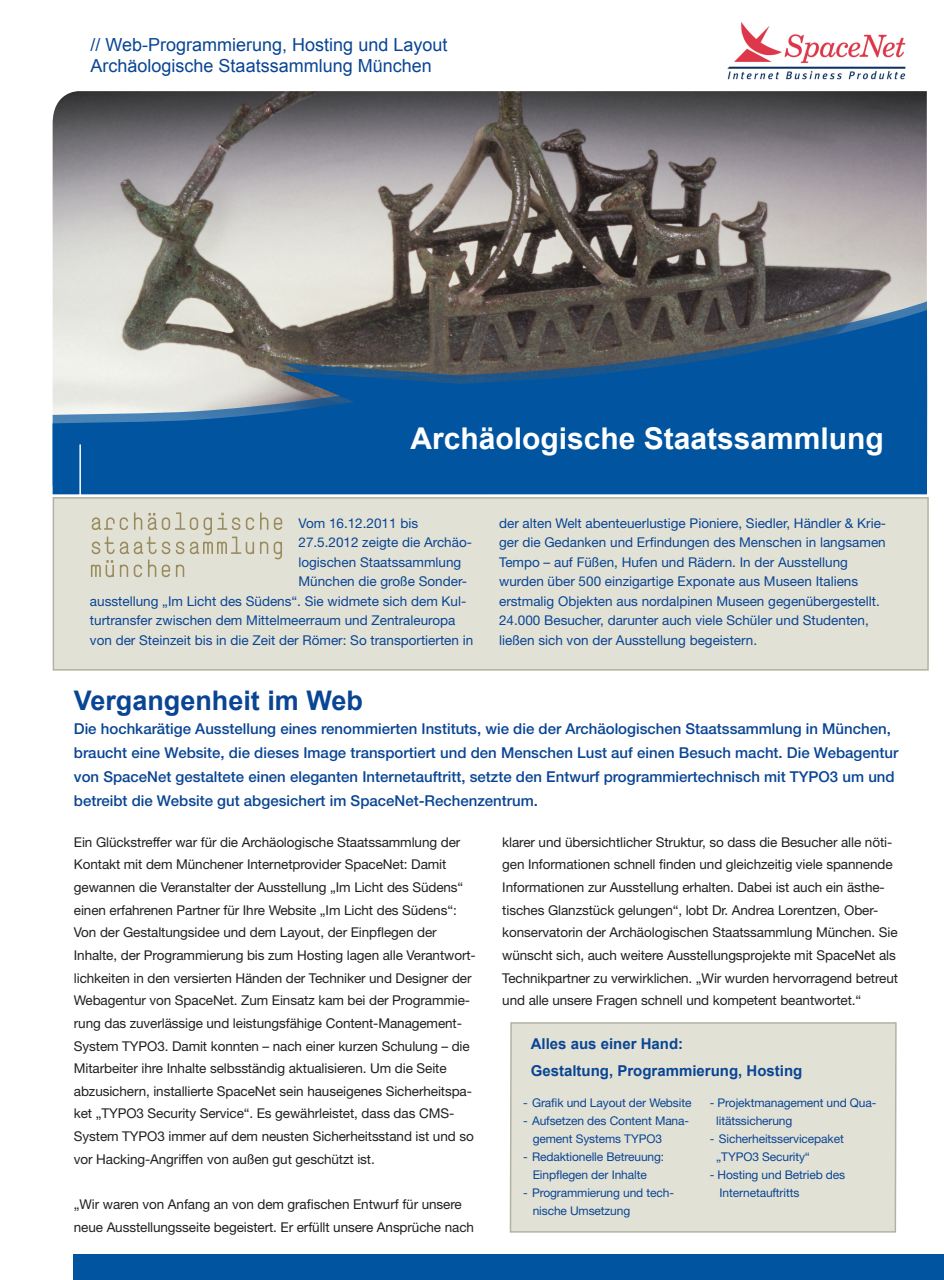
<style>
.page{position:relative;width:944px;height:1280px;background:#fff}
.page>*{position:absolute;margin:0;border:0;box-sizing:border-box;transform-origin:0 0}
.t1{font:700 30px "Arial";color:#fff}
.Head{font:700 27px "Arial";color:#094594}
.t2{font:18px/21.6px "Arial";color:#094594}
.Head-2{font:500 15px/24px "Helvetica Neue CE";color:#094594}
.ZÜ{font:700 15px/27px "Arial";color:#094594}
.Fließtext{font:13.5px/22.6px "Helvetica Neue";letter-spacing:-.005em;color:#231f20}
.Beiger_Kasten{font:13.5px/19.5px "Helvetica Neue";color:#094594}
.ZÜ-2{font:12px/18px "Helvetica Neue";letter-spacing:-.01em;color:#094594}
</style>
<div class="page">
<img style="left:53px;top:91px;width:874px;height:210px">
<svg style="left:53px;top:301px;width:874px;height:9px"></svg>
<svg style="left:53px;top:310px;width:874px;height:184px;fill:#0154a0"></svg>
<hr style="left:79px;top:444px;width:2px;height:73px;background:#fff">
<div style="left:53px;top:497px;width:876px;height:174px;background:#e2e1d6;border:2px solid #b3b2a1"></div>
<div style="left:74px;top:1254px;width:870px;height:26px;background:#0154a0"></div>
<img style="left:727px;top:22px;width:178px;height:58px">
<div style="left:509px;top:1022px;width:388px;height:211px;background:#e2e1d6"></div>
<svg style="left:91px;top:512px;width:191px;height:65px"></svg>
<p class="t2" style="left:91px;top:34px;width:358px">// Web-Programmierung, Hosting und Layout<br>Archäologische Staatssammlung München</p>
<p class="t1" style="left:410px;top:421px;width:475px">Archäologische Staatssammlung</p>
<p class="Beiger_Kasten" style="left:298px;top:513px;width:121px">Vom 16.12.2011 bis</p>
<p class="Beiger_Kasten" style="left:298px;top:532px;width:175px">27.5.2012 zeigte die Archäo-</p>
<p class="Beiger_Kasten" style="left:298px;top:552px;width:164px">logischen Staatssammlung</p>
<p class="Beiger_Kasten" style="left:298px;top:571px;width:170px">München die große Sonder-</p>
<p class="Beiger_Kasten" style="left:90px;top:591px;width:378px">ausstellung „Im Licht des Südens“. Sie widmete sich dem Kul-</p>
<p class="Beiger_Kasten" style="left:90px;top:610px;width:367px">turtransfer zwischen dem Mittelmeerraum und Zentraleuropa</p>
<p class="Beiger_Kasten" style="left:90px;top:630px;width:385px">von der Steinzeit bis in die Zeit der Römer: So transportierten in</p>
<p class="Beiger_Kasten" style="left:499px;top:513px;width:389px">der alten Welt abenteuerlustige Pioniere, Siedler, Händler &amp; Krie&shy;ger die Gedanken und Erfindungen des Menschen in langsamen Tempo – auf Füßen, Hufen und Rädern. In der Ausstellung wurden über 500 einzigartige Exponate aus Museen Italiens erstmalig Objekten aus nordalpinen Museen gegenübergestellt.<br>24.000 Besucher, darunter auch viele Schüler und Studenten, ließen sich von der Ausstellung begeistern.</p>
<p class="Head" style="left:74px;top:685px;width:291px">Vergangenheit im Web</p>
<p class="Head-2" style="left:74px;top:717px;width:826px">Die hochkarätige Ausstellung eines renommierten Instituts, wie die der Archäologischen Staatssammlung in München, braucht eine Website, die dieses Image transportiert und den Menschen Lust auf einen Besuch macht. Die Webagentur von SpaceNet gestaltete einen eleganten Internetauftritt, setzte den Entwurf programmiertechnisch mit TYPO3 um und betreibt die Website gut abgesichert im SpaceNet-Rechenzentrum.</p>
<p class="Fließtext" style="left:74px;top:830px;width:403px">Ein Glückstreffer war für die Archäologische Staatssammlung der Kontakt mit dem Münchener Internetprovider SpaceNet: Damit gewannen die Veranstalter der Ausstellung „Im Licht des Südens“ einen erfahrenen Partner für Ihre Website „Im Licht des Südens“:<br>Von der Gestaltungsidee und dem Layout, der Einpflegen der Inhalte, der Programmierung bis zum Hosting lagen alle Verantwort&shy;lichkeiten in den versierten Händen der Techniker und Designer der Webagentur von SpaceNet. Zum Einsatz kam bei der Programmie&shy;rung das zuverlässige und leistungsfähige Content-Management-System TYPO3. Damit konnten – nach einer kurzen Schulung – die Mitarbeiter ihre Inhalte selbsständig aktualisieren. Um die Seite abzusichern, installierte SpaceNet sein hauseigenes Sicherheitspa&shy;ket „TYPO3 Security Service“. Es gewährleistet, dass das CMS-System TYPO3 immer auf dem neusten Sicherheitsstand ist und so vor Hacking-Angriffen von außen gut geschützt ist.</p>
<p class="Fließtext" style="left:74px;top:1193px;width:402px">„Wir waren von Anfang an von dem grafischen Entwurf für unsere neue Ausstellungsseite begeistert. Er erfüllt unsere Ansprüche nach</p>
<p class="Fließtext" style="left:502px;top:830px;width:397px">klarer und übersichtlicher Struktur, so dass die Besucher alle nöti&shy;gen Informationen schnell finden und gleichzeitig viele spannende Informationen zur Ausstellung erhalten. Dabei ist auch ein ästhe&shy;tisches Glanzstück gelungen“, lobt Dr. Andrea Lorentzen, Ober&shy;konservatorin der Archäologischen Staatssammlung München. Sie wünscht sich, auch weitere Ausstellungsprojekte mit SpaceNet als Technikpartner zu verwirklichen. „Wir wurden hervorragend betreut und alle unsere Fragen schnell und kompetent beantwortet.“</p>
<p class="ZÜ" style="left:531px;top:1030px;width:273px">Alles aus einer Hand:<br>Gestaltung, Programmierung, Hosting</p>
<p class="ZÜ-2" style="left:523px;top:1093px;width:170px">- Grafik und Layout der Website</p>
<p class="ZÜ-2" style="left:533px;top:1111px;width:158px;text-indent:-10px">- Aufsetzen des Content Mana&shy;gement Systems TYPO3</p>
<p class="ZÜ-2" style="left:533px;top:1147px;width:133px;text-indent:-10px">- Redaktionelle Betreuung:<br>Einpflegen der Inhalte</p>
<p class="ZÜ-2" style="left:533px;top:1183px;width:143px;text-indent:-10px">- Programmierung und tech&shy;nische Umsetzung</p>
<p class="ZÜ-2" style="left:716px;top:1093px;width:162px;text-indent:-6px">- Projektmanagement und Qua&shy;litätssicherung</p>
<p class="ZÜ-2" style="left:716px;top:1129px;width:129px;text-indent:-6px">- Sicherheitsservicepaket „TYPO3 Security“</p>
<p class="ZÜ-2" style="left:710px;top:1165px;width:137px">- Hosting und Betrieb des</p>
<p class="ZÜ-2" style="left:719px;top:1183px;width:81px">Internetauftritts</p>
</div>
